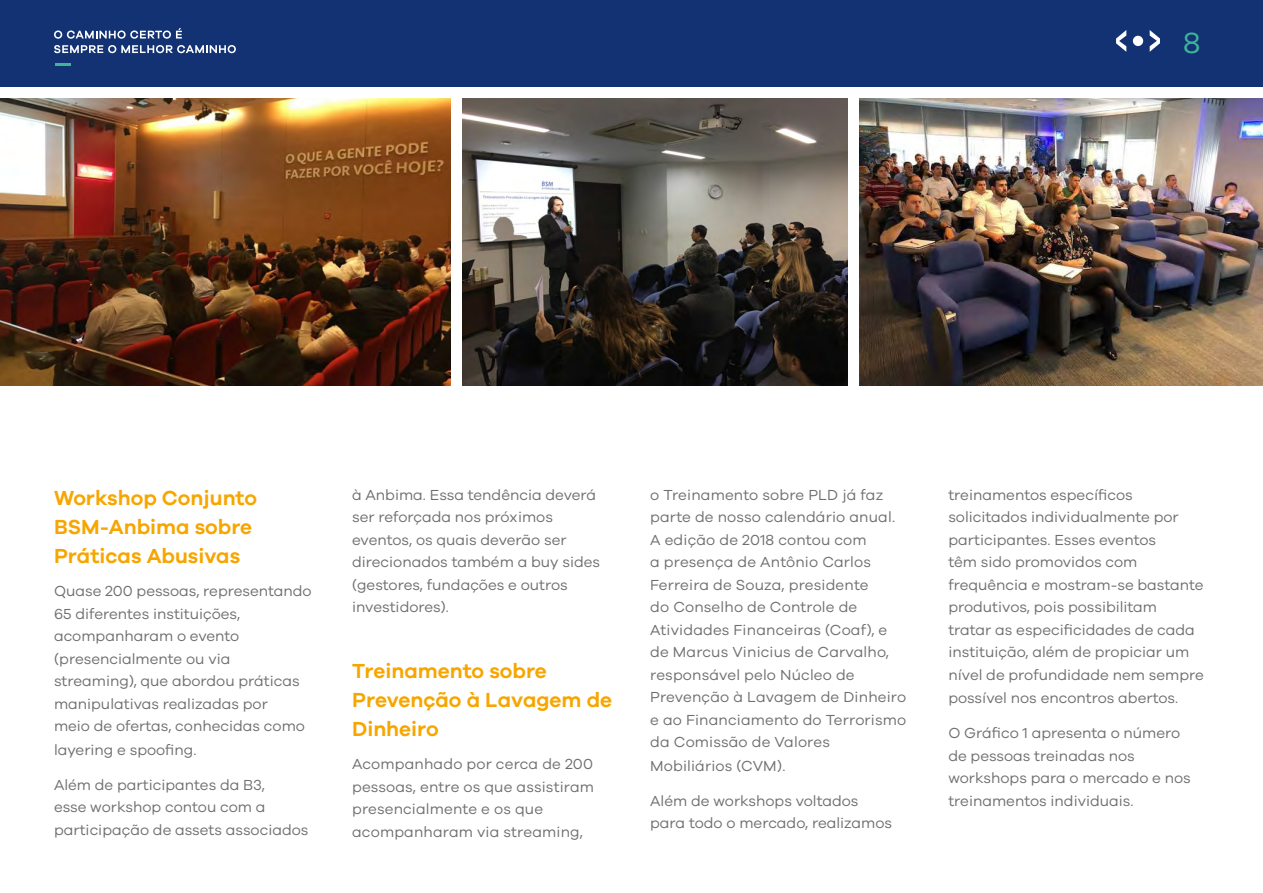
<style>
.page{position:relative;width:1263px;height:893px;background:#fff}
.page>*{position:absolute;margin:0;border:0;box-sizing:border-box;transform-origin:0 0}
.t1{font:30px "Galano Grotesque";color:#3fb498}
.t2{font:600 21px/29.4px "Galano Grotesque";color:#f7a600}
.t3{font:15px/22.5px "Galano Grotesque";color:#706f6f}
</style>
<div class="page">
<img style="left:0;top:99px;width:450px;height:287px">
<img style="left:462px;top:99px;width:386px;height:287px">
<img style="left:859px;top:99px;width:403px;height:287px">
<div style="left:0;top:0;width:1263px;height:87px;background:#123274"></div>
<svg style="left:54px;top:28px;width:128px;height:11px"></svg>
<svg style="left:54px;top:45px;width:182px;height:8px"></svg>
<hr style="left:55px;top:63px;width:16px;height:3px;background:#3fb498">
<svg style="left:1150px;top:30px;width:10px;height:22px"></svg>
<svg style="left:1116px;top:30px;width:10px;height:22px"></svg>
<div style="left:1133px;top:36px;width:10px;height:10px;background:#fff;border-radius:50%"></div>
<h1 class="t1" style="left:1183px;top:24px;width:19px">8</h1>
<h2 class="t2" style="left:54px;top:482px;width:205px">Workshop Conjunto<br>BSM-Anbima sobre<br>Práticas Abusivas</h2>
<p class="t3" style="left:54px;top:580px;width:259px">Quase 200 pessoas, representando<br>65 diferentes instituições, acompanharam o evento (presencialmente ou via streaming), que abordou práticas manipulativas realizadas por<br>meio de ofertas, conhecidas como layering e spoofing.</p>
<p class="t3" style="left:54px;top:773px;width:256px">Além de participantes da B3,<br>esse workshop contou com a participação de assets associados</p>
<p class="t3" style="left:352px;top:483px;width:249px">à Anbima. Essa tendência deverá ser reforçada nos próximos eventos, os quais deverão ser direcionados também a buy sides (gestores, fundações e outros investidores).</p>
<h2 class="t2" style="left:352px;top:655px;width:262px">Treinamento sobre<br>Prevenção à Lavagem de<br>Dinheiro</h2>
<p class="t3" style="left:352px;top:753px;width:243px">Acompanhado por cerca de 200 pessoas, entre os que assistiram presencialmente e os que acompanharam via streaming,</p>
<p class="t3" style="left:650px;top:483px;width:257px">o Treinamento sobre PLD já faz parte de nosso calendário anual.<br>A edição de 2018 contou com<br>a presença de Antônio Carlos<br>Ferreira de Souza, presidente<br>do Conselho de Controle de<br>Atividades Financeiras (Coaf), e de Marcus Vinicius de Carvalho, responsável pelo Núcleo de<br>Prevenção à Lavagem de Dinheiro e ao Financiamento do Terrorismo da Comissão de Valores<br>Mobiliários (CVM).</p>
<p class="t3" style="left:650px;top:789px;width:243px">Além de workshops voltados para todo o mercado, realizamos</p>
<p class="t3" style="left:948px;top:483px;width:257px">treinamentos específicos solicitados individualmente por participantes. Esses eventos<br>têm sido promovidos com frequência e mostram-se bastante produtivos, pois possibilitam tratar as especificidades de cada instituição, além de propiciar um nível de profundidade nem sempre possível nos encontros abertos.</p>
<p class="t3" style="left:948px;top:721px;width:244px">O Gráfico 1 apresenta o número de pessoas treinadas nos workshops para o mercado e nos treinamentos individuais.</p>
</div>
